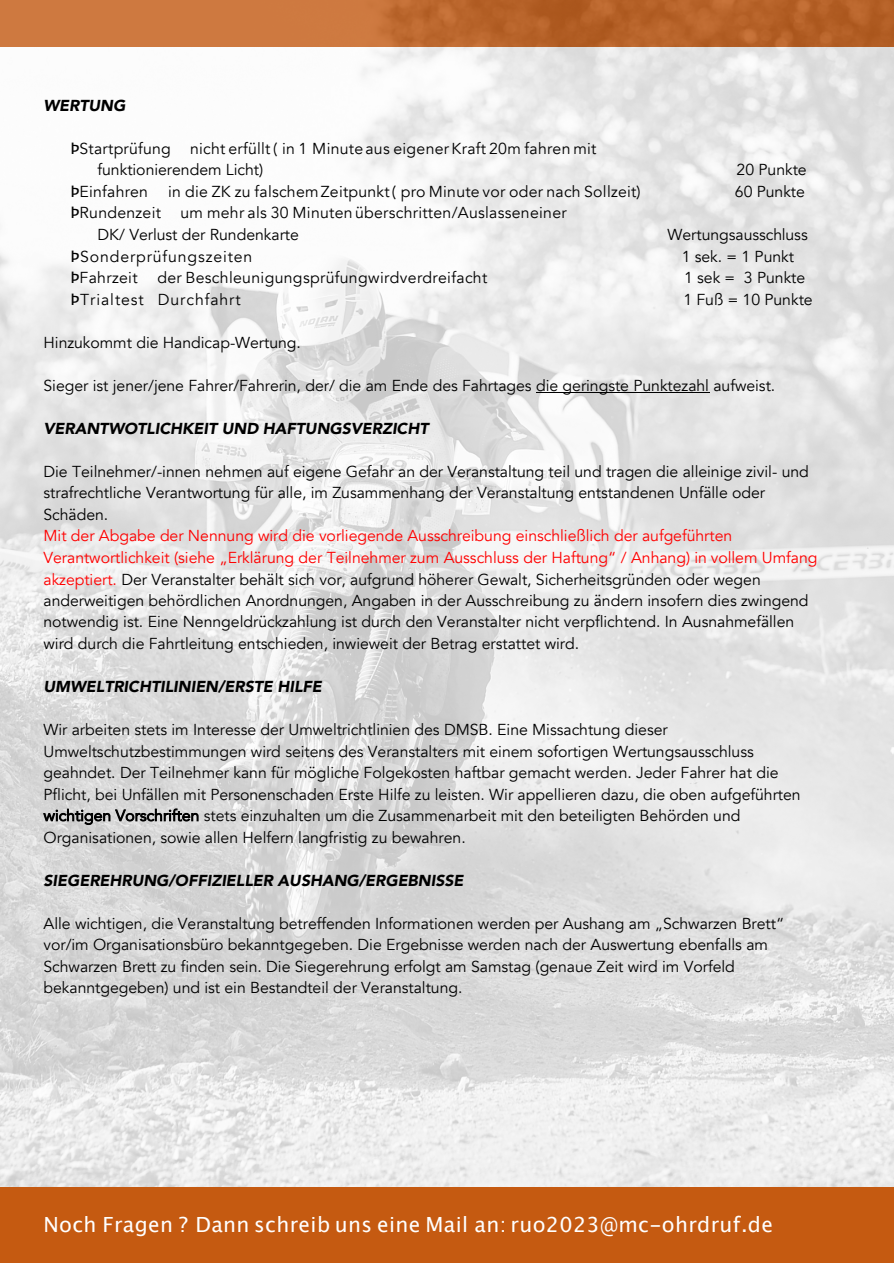
<style>
.page{position:relative;width:894px;height:1263px;background:#fff}
.page>*{position:absolute;margin:0;border:0;box-sizing:border-box;transform-origin:0 0}
.t1{font:20.85px "Lucida Grande";letter-spacing:.015em;color:#fff}
.t2{font:15.9px/21.6px "Avenir";letter-spacing:-.005em;color:#000}
.t3{font:15.9px/21.6px "Avenir";letter-spacing:.015em;color:#000}
.t4{font:15.9px/21.6px "Avenir";letter-spacing:.02em;color:#000}
.t5{font:italic 900 15.9px "Avenir";letter-spacing:-.005em;color:#000}
.t6{font:15.9px "Avenir";letter-spacing:.055em;color:#000}
.t7{font:15.9px "Avenir";letter-spacing:.06em;color:#000}
.s1{font-family:"Lucida Grande"}
.s2{color:#f00}
.s3{font-size:15.6px}
</style>
<div class="page">
<img style="left:0;top:0;width:893px;height:1187px">
<hr style="left:536px;top:392px;width:173px;height:1px;background:#000">
<div style="left:0;top:1187px;width:893px;height:76px;background:#c55a11"></div>
<p class="t5" style="left:43px;top:95px;width:83px">WERTUNG</p>
<p class="t3" style="left:97px;top:137px;width:500px;text-indent:-27px"><span class="s1">Þ</span>Startprüfung nicht erfüllt( in 1 Minute aus eigener Kraft 20m fahren mit funktionierendem Licht)</p>
<p class="t2" style="left:736px;top:159px;width:72px">20 Punkte</p>
<p class="t3" style="left:70px;top:181px;width:79px"><span class="s1">Þ</span>Einfahren</p>
<p class="t3" style="left:168px;top:181px;width:474px">in die ZK zu falschem Zeitpunkt( pro Minute vor oder nach Sollzeit)</p>
<p class="t2" style="left:734px;top:181px;width:72px">60 Punkte</p>
<p class="t4" style="left:97px;top:202px;width:470px;text-indent:-27px"><span class="s1">Þ</span>Rundenzeit um mehr als 30 Minuten überschritten/Auslasseneiner<br>DK/ Verlust der Rundenkarte</p>
<p class="t2" style="left:667px;top:224px;width:142px">Wertungsausschluss</p>
<p class="t6" style="left:70px;top:246px;width:183px"><span class="s1">Þ</span>Sonderprüfungszeiten</p>
<p class="t2" style="left:681px;top:245px;width:114px">1 sek. = 1 Punkt</p>
<p class="t4" style="left:70px;top:267px;width:418px"><span class="s1">Þ</span>Fahrzeit der Beschleunigungsprüfungwirdverdreifacht</p>
<p class="t2" style="left:684px;top:267px;width:123px">1 sek = 3 Punkte</p>
<p class="t7" style="left:70px;top:289px;width:172px"><span class="s1">Þ</span>Trialtest Durchfahrt</p>
<p class="t2" style="left:683px;top:289px;width:131px">1 Fuß = 10 Punkte</p>
<p class="t2" style="left:43px;top:332px;width:259px">Hinzukommt die Handicap-Wertung.</p>
<p class="t2" style="left:43px;top:375px;width:733px">Sieger ist jener/jene Fahrer/Fahrerin, der/ die am Ende des Fahrtages die geringste Punktezahl aufweist.</p>
<p class="t5" style="left:43px;top:418px;width:386px">VERANTWOTLICHKEIT UND HAFTUNGSVERZICHT</p>
<p class="t2" style="left:43px;top:461px;width:766px">Die Teilnehmer/-innen nehmen auf eigene Gefahr an der Veranstaltung teil und tragen die alleinige zivil- und strafrechtliche Verantwortung für alle, im Zusammenhang der Veranstaltung entstandenen Unfälle oder<br>Schäden.</p>
<p class="t2" style="left:43px;top:525px;width:775px"><span class="s2">Mit der Abgabe der Nennung wird die vorliegende Ausschreibung einschließlich der aufgeführten Verantwortlichkeit (siehe „Erklärung der Teilnehmer zum Ausschluss der Haftung“ / Anhang) in vollem Umfang akzeptiert.</span> Der Veranstalter behält sich vor, aufgrund höherer Gewalt, Sicherheitsgründen oder wegen anderweitigen behördlichen Anordnungen, Angaben in der Ausschreibung zu ändern insofern dies zwingend notwendig ist. Eine Nenngeldrückzahlung ist durch den Veranstalter nicht verpflichtend. In Ausnahmefällen wird durch die Fahrtleitung entschieden, inwieweit der Betrag erstattet wird.</p>
<p class="t5" style="left:43px;top:676px;width:280px">UMWELTRICHTILINIEN/ERSTE HILFE</p>
<p class="t2" style="left:43px;top:719px;width:758px">Wir arbeiten stets im Interesse der Umweltrichtlinien des DMSB. Eine Missachtung dieser Umweltschutzbestimmungen wird seitens des Veranstalters mit einem sofortigen Wertungsausschluss geahndet. Der Teilnehmer kann für mögliche Folgekosten haftbar gemacht werden. Jeder Fahrer hat die Pflicht, bei Unfällen mit Personenschaden Erste Hilfe zu leisten. Wir appellieren dazu, die oben aufgeführten <span class="s3">wichtigen Vorschriften</span> stets einzuhalten um die Zusammenarbeit mit den beteiligten Behörden und Organisationen, sowie allen Helfern langfristig zu bewahren.</p>
<p class="t5" style="left:43px;top:870px;width:421px">SIEGEREHRUNG/OFFIZIELLER AUSHANG/ERGEBNISSE</p>
<p class="t2" style="left:43px;top:913px;width:742px">Alle wichtigen, die Veranstaltung betreffenden Informationen werden per Aushang am „Schwarzen Brett“ vor/im Organisationsbüro bekanntgegeben. Die Ergebnisse werden nach der Auswertung ebenfalls am Schwarzen Brett zu finden sein. Die Siegerehrung erfolgt am Samstag (genaue Zeit wird im Vorfeld bekanntgegeben) und ist ein Bestandteil der Veranstaltung.</p>
<h1 class="t1" style="left:43px;top:1215px;width:730px">Noch Fragen ? Dann schreib uns eine Mail an: ruo2023@mc-ohrdruf.de</h1>
</div>
